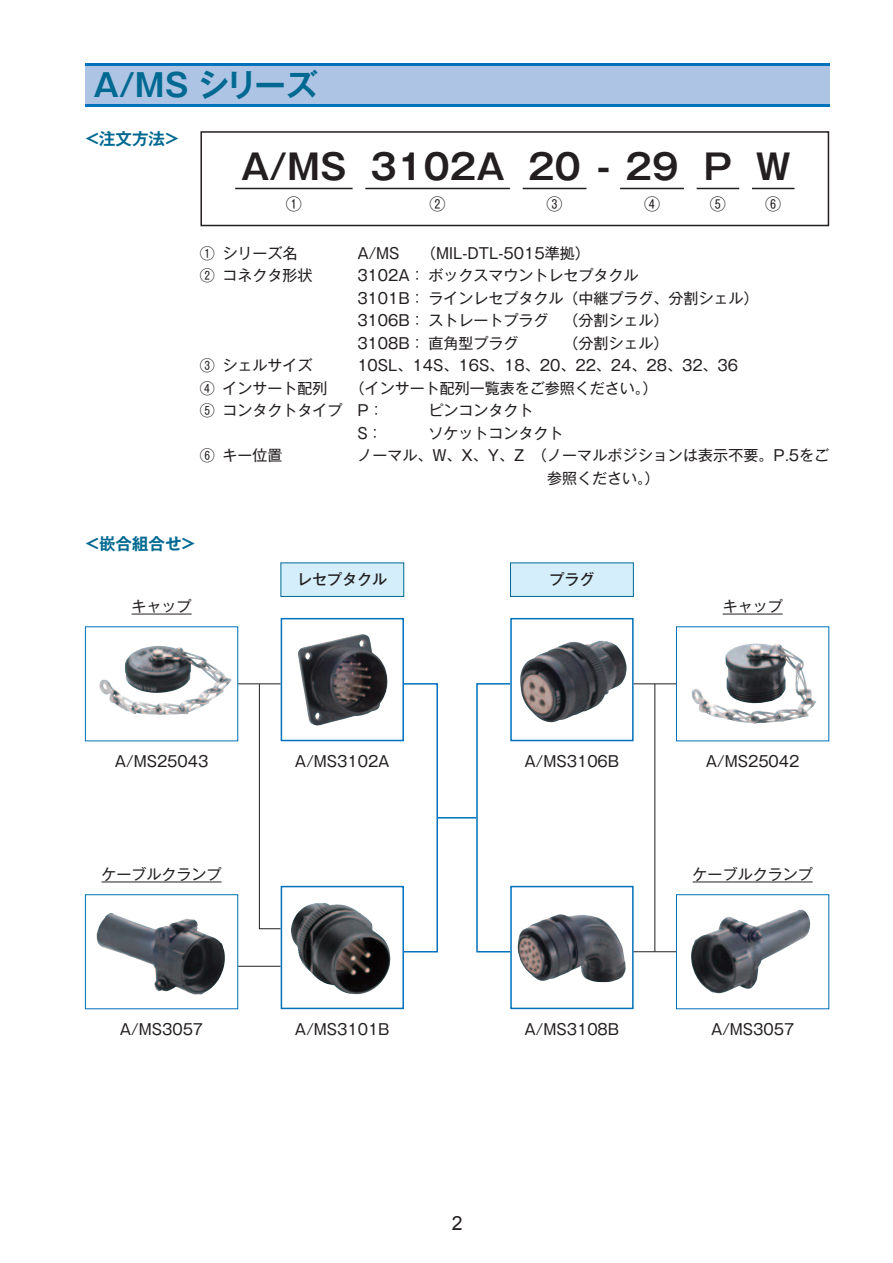
<style>
.page{position:relative;width:893px;height:1263px;background:#fff}
.page>*{position:absolute;margin:0;border:0;box-sizing:border-box;transform-origin:0 0}
.t1{font:34.95px "Gothic MB101 Pr 6 De Bold 90 msp RKSJ H";color:#231f20}
.t2{font:31.5px "Gothic MB101 Pr 6 De Bold 90 msp RKSJ H";letter-spacing:-.045em;color:#006991}
.t3{font:19.5px "Arial";color:#231f20}
.t4{font:16.5px "Gothic MB101 Pr 6 De Bold 90 msp RKSJ H";color:#006991}
.t5{font:16.05px "Gothic MB101 Pr 6 Regular 90 msp RKSJ H";color:#231f20}
.t6{font:15px/22.5px "Gothic MB101 Pr 6 Regular 90 msp RKSJ H";color:#231f20}
.t7{font:15px "Gothic MB101 Pr 6 Medium 90 msp RKSJ H";color:#231f20}
</style>
<div class="page">
<div style="left:85px;top:64px;width:744px;height:42px;background:#adc4e5"></div>
<hr style="left:85px;top:64px;width:744px;height:2px;background:#0072bc">
<hr style="left:85px;top:104px;width:744px;height:2px;background:#0072bc">
<img style="left:692px;top:647px;width:124px;height:77px">
<hr style="left:723px;top:614px;width:60px;height:1px;background:#231f20">
<img style="left:691px;top:910px;width:119px;height:83px">
<div style="left:676px;top:894px;width:153px;height:115px;border:1px solid #0072bc"></div>
<hr style="left:693px;top:881px;width:120px;height:1px;background:#231f20">
<div style="left:281px;top:563px;width:123px;height:33px;background:#d4effb"></div>
<div style="left:281px;top:563px;width:123px;height:34px;border:1px solid #006991"></div>
<div style="left:510px;top:563px;width:123px;height:33px;background:#d4effb"></div>
<div style="left:510px;top:563px;width:124px;height:34px;border:1px solid #006991"></div>
<img style="left:520px;top:641px;width:107px;height:81px">
<div style="left:510px;top:618px;width:124px;height:123px;border:2px solid #0072bc"></div>
<img style="left:517px;top:914px;width:109px;height:68px">
<div style="left:510px;top:886px;width:124px;height:123px;border:2px solid #0072bc"></div>
<hr style="left:238px;top:683px;width:43px;height:1px;background:#231f20">
<hr style="left:634px;top:683px;width:42px;height:1px;background:#231f20">
<hr style="left:438px;top:817px;width:38px;height:1px;background:#0072bc">
<hr style="left:238px;top:966px;width:43px;height:1px;background:#231f20">
<hr style="left:634px;top:951px;width:42px;height:1px;background:#231f20">
<div style="left:476px;top:683px;width:35px;height:269px;border:2px solid #0072bc"></div>
<div style="left:403px;top:683px;width:35px;height:269px;border:2px solid #0072bc"></div>
<svg style="left:259px;top:683px;width:22px;height:246px"></svg>
<img style="left:99px;top:646px;width:117px;height:69px">
<hr style="left:132px;top:614px;width:60px;height:1px;background:#231f20">
<img style="left:298px;top:634px;width:90px;height:92px">
<div style="left:281px;top:618px;width:123px;height:123px;border:2px solid #0072bc"></div>
<img style="left:97px;top:913px;width:128px;height:82px">
<div style="left:85px;top:894px;width:153px;height:115px;border:1px solid #0072bc"></div>
<hr style="left:102px;top:881px;width:120px;height:1px;background:#231f20">
<img style="left:291px;top:903px;width:99px;height:91px">
<div style="left:281px;top:886px;width:123px;height:123px;border:2px solid #0072bc"></div>
<hr style="left:654px;top:684px;width:1px;height:268px;background:#231f20">
<div style="left:200px;top:131px;width:629px;height:95px;border:2px solid #231f20"></div>
<hr style="left:235px;top:188px;width:118px;height:1px;background:#231f20">
<hr style="left:365px;top:188px;width:145px;height:1px;background:#231f20">
<hr style="left:523px;top:188px;width:63px;height:1px;background:#231f20">
<hr style="left:620px;top:188px;width:64px;height:1px;background:#231f20">
<hr style="left:697px;top:188px;width:42px;height:1px;background:#231f20">
<hr style="left:752px;top:188px;width:42px;height:1px;background:#231f20">
<h2 class="t2" style="left:94px;top:73px;width:225px">A/MS シリーズ</h2>
<p class="t4" style="left:85px;top:132px;width:96px">&lt;注文方法&gt;</p>
<h1 class="t1" style="left:241px;top:154px;width:107px">A/MS</h1>
<p class="t5" style="left:286px;top:198px;width:18px">①</p>
<h1 class="t1" style="left:370px;top:154px;width:136px">3102A</h1>
<p class="t5" style="left:430px;top:198px;width:18px">②</p>
<h1 class="t1" style="left:528px;top:154px;width:152px">20 - 29</h1>
<p class="t5" style="left:547px;top:198px;width:18px">③</p>
<p class="t5" style="left:644px;top:198px;width:18px">④</p>
<h1 class="t1" style="left:704px;top:154px;width:30px">P</h1>
<p class="t5" style="left:710px;top:198px;width:18px">⑤</p>
<h1 class="t1" style="left:756px;top:154px;width:36px">W</h1>
<p class="t5" style="left:765px;top:198px;width:18px">⑥</p>
<p class="t6" style="left:200px;top:244px;width:99px">① シリーズ名</p>
<p class="t6" style="left:357px;top:244px;width:44px">A/MS</p>
<p class="t6" style="left:421px;top:244px;width:170px">（MIL-DTL-5015準拠）</p>
<p class="t6" style="left:200px;top:266px;width:114px">② コネクタ形状</p>
<p class="t6" style="left:357px;top:266px;width:403px">3102A： ボックスマウントレセプタクル<br>3101B： ラインレセプタクル （中継プラグ、分割シェル）<br>3106B： ストレートプラグ （分割シェル）<br>3108B： 直角型プラグ</p>
<p class="t6" style="left:564px;top:334px;width:106px">（分割シェル）</p>
<p class="t6" style="left:200px;top:356px;width:114px">③ シェルサイズ</p>
<p class="t6" style="left:357px;top:356px;width:382px">10SL、14S、16S、18、20、22、24、28、32、36</p>
<p class="t6" style="left:200px;top:379px;width:129px">④ インサート配列</p>
<p class="t6" style="left:200px;top:379px;width:459px;text-indent:150px">（インサート配列一覧表をご参照ください。）<br>⑤ コンタクトタイプ　P：</p>
<p class="t6" style="left:429px;top:401px;width:106px">ピンコンタクト</p>
<p class="t6" style="left:357px;top:424px;width:27px">S：</p>
<p class="t6" style="left:429px;top:424px;width:136px">ソケットコンタクト</p>
<p class="t6" style="left:200px;top:446px;width:84px">⑥ キー位置</p>
<p class="t6" style="left:547px;top:446px;width:284px;text-indent:-190px">ノーマル、W、X、Y、Z　（ ノーマルポジションは表示不要。P.5をご参照ください。）</p>
<p class="t4" style="left:85px;top:537px;width:112px">&lt;嵌合組合せ&gt;</p>
<p class="t6" style="left:132px;top:597px;width:61px">キャップ</p>
<p class="t7" style="left:297px;top:574px;width:91px">レセプタクル</p>
<p class="t7" style="left:549px;top:574px;width:46px">プラグ</p>
<p class="t6" style="left:115px;top:752px;width:95px">A/MS25043</p>
<p class="t6" style="left:295px;top:752px;width:96px">A/MS3102A</p>
<p class="t6" style="left:102px;top:865px;width:121px">ケーブルクランプ</p>
<p class="t6" style="left:120px;top:1020px;width:85px">A/MS3057</p>
<p class="t6" style="left:295px;top:1020px;width:96px">A/MS3101B</p>
<p class="t6" style="left:525px;top:752px;width:96px">A/MS3106B</p>
<p class="t6" style="left:525px;top:1020px;width:96px">A/MS3108B</p>
<h3 class="t3" style="left:452px;top:1212px;width:12px">2</h3>
<p class="t6" style="left:723px;top:597px;width:61px">キャップ</p>
<p class="t6" style="left:706px;top:752px;width:95px">A/MS25042</p>
<p class="t6" style="left:693px;top:865px;width:121px">ケーブルクランプ</p>
<p class="t6" style="left:711px;top:1020px;width:85px">A/MS3057</p>
</div>
